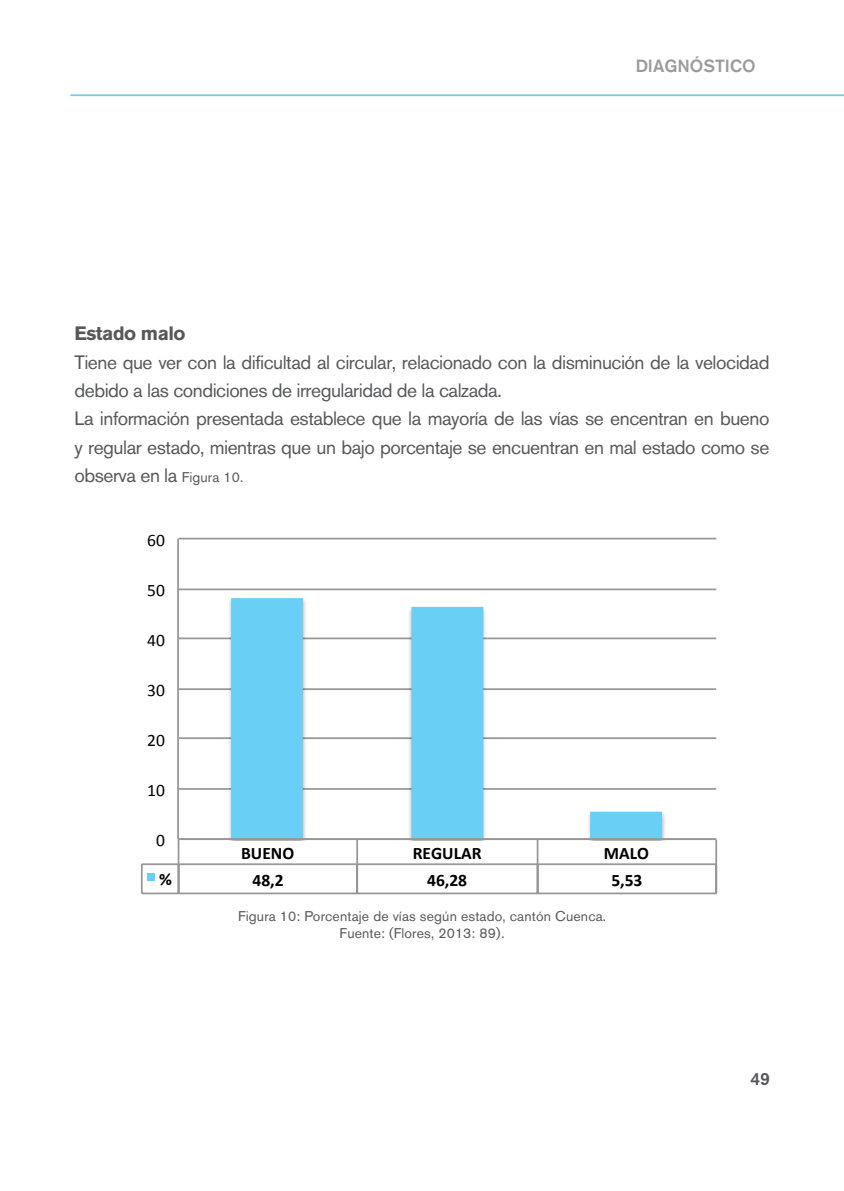
<style>
.page{position:relative;width:844px;height:1191px;background:#fff}
.page>*{position:absolute;margin:0;border:0;box-sizing:border-box;transform-origin:0 0}
.t1{font:19.25px/28.3px "Akzidenz Grotesk BQ";letter-spacing:-.025em;color:#57585a}
.t2{font:700 19.25px "Akzidenz Grotesk BQ";letter-spacing:-.025em;color:#57585a}
.t3{font:700 17.5px "Calibri";color:#000}
.t4{font:500 17.5px "Akzidenz Grotesk BQ";color:#57585a}
.t5{font:17.5px "Calibri";color:#000}
.t6{font:14px/16.8px "Akzidenz Grotesk BQ";letter-spacing:.01em;color:#57585a;text-align:center}
.s1{font-size:14px}
</style>
<div class="page">
<hr style="left:70px;top:94px;width:773px;height:2px;background:#00aeef">
<hr style="left:178px;top:788px;width:538px;height:2px;background:#979797">
<hr style="left:178px;top:737px;width:538px;height:2px;background:#979797">
<hr style="left:178px;top:688px;width:538px;height:2px;background:#979797">
<hr style="left:178px;top:637px;width:538px;height:2px;background:#979797">
<hr style="left:178px;top:588px;width:538px;height:2px;background:#979797">
<hr style="left:178px;top:538px;width:538px;height:1px;background:#979797">
<img style="left:222px;top:600px;width:448px;height:238px">
<svg style="left:231px;top:598px;width:430px;height:240px"></svg>
<hr style="left:177px;top:538px;width:2px;height:301px;background:#979797">
<hr style="left:178px;top:838px;width:538px;height:2px;background:#979797">
<hr style="left:356px;top:839px;width:2px;height:25px;background:#979797">
<hr style="left:536px;top:839px;width:2px;height:25px;background:#979797">
<hr style="left:715px;top:839px;width:2px;height:25px;background:#979797">
<hr style="left:142px;top:863px;width:574px;height:2px;background:#979797">
<hr style="left:141px;top:864px;width:2px;height:29px;background:#979797">
<hr style="left:142px;top:892px;width:574px;height:2px;background:#979797">
<svg style="left:178px;top:840px;width:1px;height:52px"></svg>
<hr style="left:356px;top:864px;width:2px;height:29px;background:#979797">
<hr style="left:536px;top:864px;width:2px;height:29px;background:#979797">
<hr style="left:715px;top:864px;width:2px;height:29px;background:#979797">
<div style="left:147px;top:872px;width:8px;height:8px;background:#69cff4"></div>
<p class="t4" style="left:635px;top:55px;width:121px">DIAGNÓSTICO</p>
<p class="t2" style="left:74px;top:322px;width:113px">Estado malo</p>
<p class="t1" style="left:74px;top:348px;width:696px">Tiene que ver con la dificultad al circular, relacionado con la disminución de la velocidad debido a las condiciones de irregularidad de la calzada.<br>La información presentada establece que la mayoría de las vías se encentran en bueno y regular estado, mientras que un bajo porcentaje se encuentran en mal estado como se observa en la <span class="s1">Figura 10.</span></p>
<p class="t5" style="left:147px;top:529px;width:19px">60</p>
<p class="t5" style="left:147px;top:579px;width:19px">50</p>
<p class="t5" style="left:147px;top:629px;width:19px">40</p>
<p class="t5" style="left:147px;top:679px;width:19px">30</p>
<p class="t5" style="left:147px;top:729px;width:19px">20</p>
<p class="t5" style="left:147px;top:779px;width:19px">10</p>
<p class="t5" style="left:156px;top:829px;width:10px">0</p>
<p class="t3" style="left:241px;top:842px;width:55px">BUENO</p>
<p class="t3" style="left:412px;top:842px;width:70px">REGULAR</p>
<p class="t3" style="left:603px;top:842px;width:47px">MALO</p>
<p class="t3" style="left:159px;top:868px;width:14px">%</p>
<p class="t3" style="left:252px;top:869px;width:33px">48,2</p>
<p class="t3" style="left:427px;top:869px;width:42px">46,28</p>
<p class="t3" style="left:611px;top:869px;width:33px">5,53</p>
<p class="t6" style="left:238px;top:908px;width:369px">Figura 10: Porcentaje de vías según estado, cantón Cuenca.<br>Fuente: (Flores, 2013: 89).</p>
<p class="t4" style="left:750px;top:1068px;width:21px">49</p>
</div>
